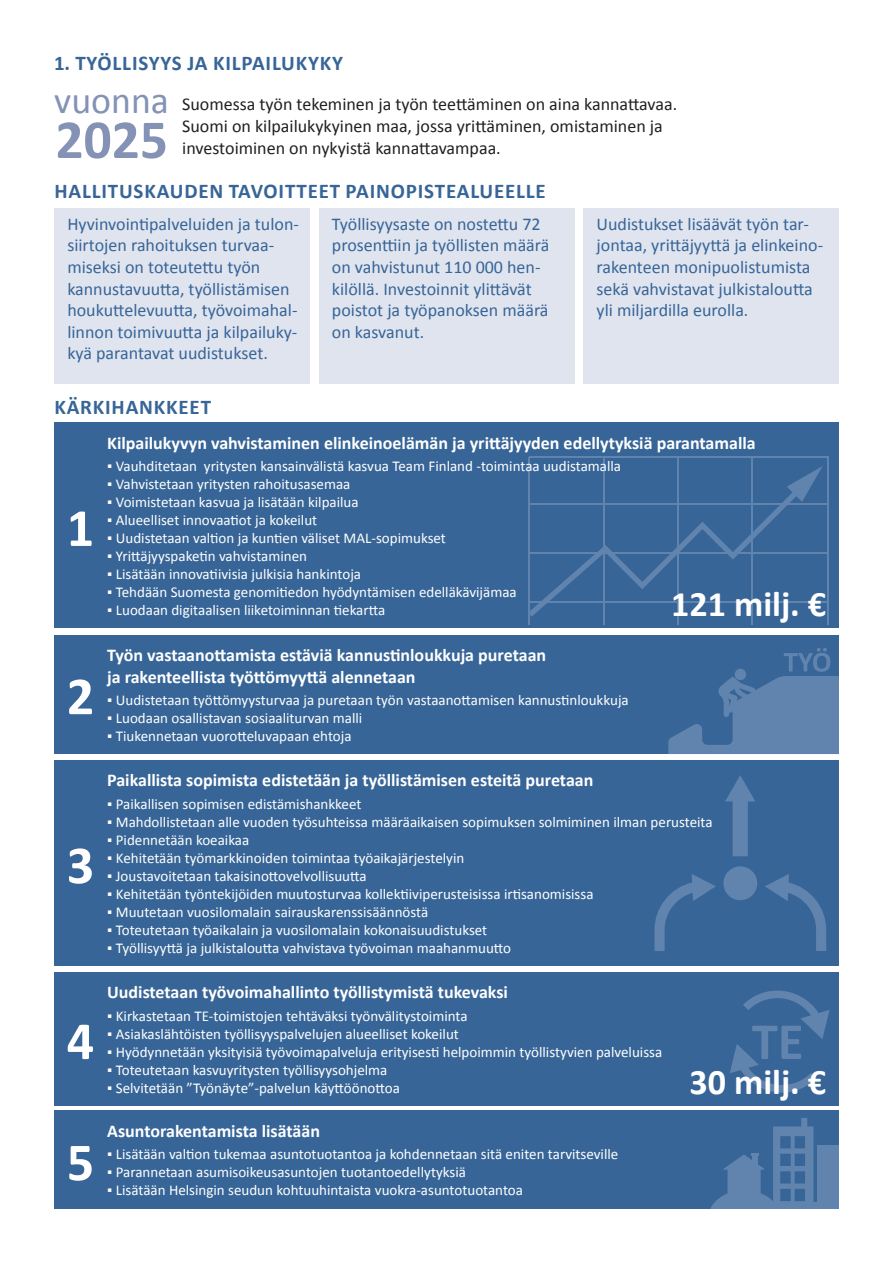
<style>
.page{position:relative;width:893px;height:1263px;background:#fff}
.page>*{position:absolute;margin:0;border:0;box-sizing:border-box;transform-origin:0 0}
.t1{font:700 55.5px "Calibri";color:#8392b5}
.t2{font:700 54px "Calibri";color:#fff}
.t3{font:37.8px "Calibri";color:#8392b5}
.t4{font:700 36px "Calibri";color:#fff}
.t5{font:700 21px "Calibri";letter-spacing:.04em;color:#376597}
.t6{font:18px/21.6px "Calibri";color:#376597}
.t7{font:700 18px/21.6px "Calibri";color:#fff}
.t8{font:18px/21.6px "Calibri";color:#231f20}
.t9{font:15px "Calibri";color:#fff}
</style>
<div class="page">
<div style="left:55px;top:208px;width:255px;height:175px;background:#dfe4ef"></div>
<div style="left:319px;top:208px;width:255px;height:175px;background:#dfe4ef"></div>
<div style="left:584px;top:208px;width:255px;height:175px;background:#dfe4ef"></div>
<div style="left:54px;top:972px;width:785px;height:133px;background:#376597"></div>
<div style="left:54px;top:1111px;width:785px;height:98px;background:#376597"></div>
<svg style="left:710px;top:1118px;width:103px;height:91px"></svg>
<div style="left:818px;top:1145px;width:21px;height:64px;background:#6084ae"></div>
<div style="left:804px;top:1202px;width:28px;height:7px;background:#6084ae"></div>
<div style="left:54px;top:423px;width:785px;height:205px;background:#376597"></div>
<hr style="left:529px;top:456px;width:299px;height:2px;background:#6084ae">
<svg style="left:528px;top:466px;width:295px;height:151px"></svg>
<hr style="left:603px;top:457px;width:1px;height:167px;background:#6084ae">
<hr style="left:751px;top:457px;width:2px;height:167px;background:#6084ae">
<hr style="left:529px;top:457px;width:1px;height:167px;background:#6084ae">
<hr style="left:827px;top:457px;width:1px;height:167px;background:#6084ae">
<hr style="left:677px;top:457px;width:2px;height:167px;background:#6084ae">
<hr style="left:529px;top:504px;width:299px;height:1px;background:#6084ae">
<hr style="left:529px;top:601px;width:299px;height:1px;background:#6084ae">
<hr style="left:529px;top:552px;width:299px;height:2px;background:#6084ae">
<svg style="left:730px;top:990px;width:100px;height:102px"></svg>
<div style="left:54px;top:760px;width:785px;height:206px;background:#376597"></div>
<svg style="left:654px;top:874px;width:62px;height:77px"></svg>
<svg style="left:765px;top:874px;width:61px;height:77px"></svg>
<svg style="left:725px;top:775px;width:30px;height:81px"></svg>
<div style="left:723px;top:866px;width:34px;height:34px;background:#6084ae;border-radius:50%"></div>
<div style="left:54px;top:635px;width:785px;height:119px;background:#376597"></div>
<svg style="left:668px;top:648px;width:171px;height:106px"></svg>
<h3 class="t5" style="left:54px;top:49px;width:291px">1. TYÖLLISYYS JA KILPAILUKYKY</h3>
<h3 class="t3" style="left:54px;top:76px;width:116px">vuonna</h3>
<h1 class="t1" style="left:55px;top:104px;width:114px">2025</h1>
<p class="t8" style="left:182px;top:94px;width:496px">Suomessa työn tekeminen ja työn teettäminen on aina kannattavaa.<br>Suomi on kilpailukykyinen maa, jossa yrittäminen, omistaminen ja investoiminen on nykyistä kannattavampaa.</p>
<h3 class="t5" style="left:54px;top:177px;width:493px">HALLITUSKAUDEN TAVOITTEET PAINOPISTEALUEELLE</h3>
<p class="t6" style="left:67px;top:213px;width:233px">Hyvinvointipalveluiden ja tulon&shy;siirtojen rahoituksen turvaa&shy;miseksi on toteutettu työn kannustavuutta, työllistämisen houkuttelevuutta, työvoimahal&shy;linnon toimivuutta ja kilpailuky&shy;kyä parantavat uudistukset.</p>
<p class="t6" style="left:332px;top:213px;width:219px">Työllisyysaste on nostettu 72 prosenttiin ja työllisten määrä on vahvistunut 110 000 hen&shy;kilöllä. Investoinnit ylittävät poistot ja työpanoksen määrä on kasvanut.</p>
<p class="t6" style="left:597px;top:213px;width:228px">Uudistukset lisäävät työn tar&shy;jontaa, yrittäjyyttä ja elinkeino&shy;rakenteen monipuolistumista sekä vahvistavat julkistaloutta yli miljardilla eurolla.</p>
<h3 class="t5" style="left:54px;top:394px;width:158px">KÄRKIHANKKEET</h3>
<p class="t7" style="left:107px;top:432px;width:650px">Kilpailukyvyn vahvistaminen elinkeinoelämän ja yrittäjyyden edellytyksiä parantamalla</p>
<p class="t9" style="left:107px;top:457px;width:515px">▪ Vauhditetaan yritysten kansainvälistä kasvua Team Finland -toimintaa uudistamalla</p>
<p class="t9" style="left:107px;top:475px;width:245px">▪ Vahvistetaan yritysten rahoitusasemaa</p>
<p class="t9" style="left:107px;top:493px;width:253px">▪ Voimistetaan kasvua ja lisätään kilpailua</p>
<p class="t9" style="left:107px;top:511px;width:212px">▪ Alueelliset innovaatiot ja kokeilut</p>
<p class="t9" style="left:107px;top:529px;width:340px">▪ Uudistetaan valtion ja kuntien väliset MAL-sopimukset</p>
<p class="t9" style="left:107px;top:547px;width:201px">▪ Yrittäjyyspaketin vahvistaminen</p>
<p class="t9" style="left:107px;top:565px;width:255px">▪ Lisätään innovatiivisia julkisia hankintoja</p>
<p class="t9" style="left:107px;top:583px;width:411px">▪ Tehdään Suomesta genomitiedon hyödyntämisen edelläkävijämaa</p>
<p class="t9" style="left:107px;top:601px;width:280px">▪ Luodaan digitaalisen liiketoiminnan tiekartta</p>
<h2 class="t2" style="left:67px;top:493px;width:29px">1</h2>
<h3 class="t4" style="left:671px;top:581px;width:157px">121 milj. €</h3>
<h2 class="t2" style="left:67px;top:662px;width:29px">2</h2>
<h2 class="t2" style="left:67px;top:831px;width:29px">3</h2>
<h2 class="t2" style="left:67px;top:1006px;width:29px">4</h2>
<h2 class="t2" style="left:67px;top:1128px;width:29px">5</h2>
<p class="t7" style="left:107px;top:644px;width:441px">Työn vastaanottamista estäviä kannustinloukkuja puretaan ja rakenteellista työttömyyttä alennetaan</p>
<p class="t9" style="left:107px;top:691px;width:523px">▪ Uudistetaan työttömyysturvaa ja puretaan työn vastaanottamisen kannustinloukkuja</p>
<p class="t9" style="left:107px;top:709px;width:257px">▪ Luodaan osallistavan sosiaaliturvan malli</p>
<p class="t9" style="left:107px;top:727px;width:246px">▪ Tiukennetaan vuorotteluvapaan ehtoja</p>
<p class="t7" style="left:107px;top:770px;width:488px">Paikallista sopimista edistetään ja työllistämisen esteitä puretaan</p>
<p class="t9" style="left:107px;top:794px;width:256px">▪ Paikallisen sopimisen edistämishankkeet</p>
<p class="t9" style="left:107px;top:812px;width:607px">▪ Mahdollistetaan alle vuoden työsuhteissa määräaikaisen sopimuksen solmiminen ilman perusteita</p>
<p class="t9" style="left:107px;top:830px;width:144px">▪ Pidennetään koeaikaa</p>
<p class="t9" style="left:107px;top:848px;width:359px">▪ Kehitetään työmarkkinoiden toimintaa työaikajärjestelyin</p>
<p class="t9" style="left:107px;top:866px;width:261px">▪ Joustavoitetaan takaisinottovelvollisuutta</p>
<p class="t9" style="left:107px;top:884px;width:488px">▪ Kehitetään työntekijöiden muutosturvaa kollektiiviperusteisissa irtisanomisissa</p>
<p class="t9" style="left:107px;top:902px;width:323px">▪ Muutetaan vuosilomalain sairauskarenssisäännöstä</p>
<p class="t9" style="left:107px;top:920px;width:382px">▪ Toteutetaan työaikalain ja vuosilomalain kokonaisuudistukset</p>
<p class="t9" style="left:107px;top:938px;width:406px">▪ Työllisyyttä ja julkistaloutta vahvistava työvoiman maahanmuutto</p>
<p class="t7" style="left:107px;top:981px;width:402px">Uudistetaan työvoimahallinto työllistymistä tukevaksi</p>
<p class="t9" style="left:107px;top:1006px;width:362px">▪ Kirkastetaan TE-toimistojen tehtäväksi työnvälitystoiminta</p>
<p class="t9" style="left:107px;top:1024px;width:353px">▪ Asiakaslähtöisten työllisyyspalvelujen alueelliset kokeilut</p>
<p class="t9" style="left:107px;top:1042px;width:557px">▪ Hyödynnetään yksityisiä työvoimapalveluja erityisesti helpoimmin työllistyvien palveluissa</p>
<p class="t9" style="left:107px;top:1060px;width:282px">▪ Toteutetaan kasvuyritysten työllisyysohjelma</p>
<p class="t9" style="left:107px;top:1078px;width:294px">▪ Selvitetään ”Työnäyte”-palvelun käyttöönottoa</p>
<p class="t7" style="left:107px;top:1120px;width:214px">Asuntorakentamista lisätään</p>
<p class="t9" style="left:107px;top:1145px;width:513px">▪ Lisätään valtion tukemaa asuntotuotantoa ja kohdennetaan sitä eniten tarvitseville</p>
<p class="t9" style="left:107px;top:1163px;width:360px">▪ Parannetaan asumisoikeusasuntojen tuotantoedellytyksiä</p>
<p class="t9" style="left:107px;top:1181px;width:417px">▪ Lisätään Helsingin seudun kohtuuhintaista vuokra-asuntotuotantoa</p>
<h3 class="t4" style="left:689px;top:1059px;width:138px">30 milj. €</h3>
</div>
